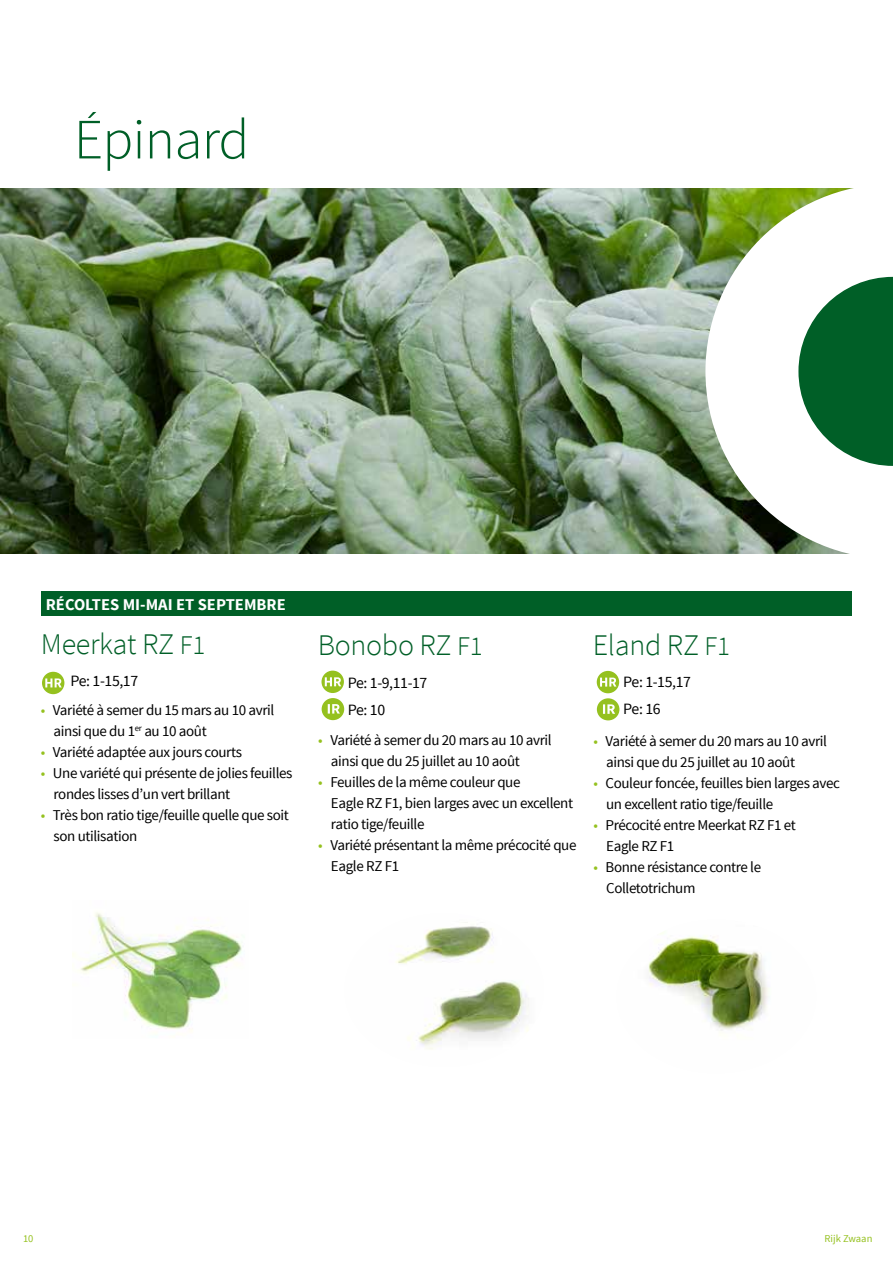
<style>
.page{position:relative;width:893px;height:1263px;background:#fff}
.page>*{position:absolute;margin:0;border:0;box-sizing:border-box;transform-origin:0 0}
.t1{font:300 57px "Source Sans Pro";letter-spacing:-.015em;color:#005f27}
.t2{font:300 30px "Source Sans Pro";letter-spacing:-.01em;color:#005f27}
.t3{font:700 16.5px "Source Sans Pro";color:#fff}
.t4{font:15.75px/27.3px "Source Sans Pro";letter-spacing:-.025em;color:#000}
.t5{font:15px/21px "Source Sans Pro";letter-spacing:-.025em;color:#000}
.t6{font:10.5px "Source Sans Pro";color:#95c11f}
.s1{font-size:27px}
.s2{color:#95c11f}
</style>
<div class="page">
<img style="left:1px;top:188px;width:704px;height:366px">
<img style="left:396px;top:922px;width:133px;height:128px">
<img style="left:648px;top:932px;width:121px;height:99px">
<svg style="left:321px;top:671px;width:23px;height:22px"></svg>
<svg style="left:325px;top:677px;width:16px;height:9px"></svg>
<div style="left:322px;top:698px;width:22px;height:22px;background:#95c11f;border-radius:50%"></div>
<svg style="left:328px;top:704px;width:12px;height:9px"></svg>
<div style="left:597px;top:671px;width:22px;height:22px;background:#95c11f;border-radius:50%"></div>
<svg style="left:600px;top:678px;width:16px;height:9px"></svg>
<div style="left:597px;top:698px;width:22px;height:22px;background:#95c11f;border-radius:50%"></div>
<svg style="left:603px;top:704px;width:12px;height:10px"></svg>
<div style="left:42px;top:591px;width:810px;height:25px;background:#005f27"></div>
<img style="left:72px;top:912px;width:170px;height:120px">
<div style="left:42px;top:672px;width:22px;height:22px;background:#95c11f;border-radius:50%"></div>
<svg style="left:45px;top:678px;width:17px;height:9px"></svg>
<svg style="left:705px;top:188px;width:188px;height:366px"></svg>
<svg style="left:798px;top:277px;width:95px;height:189px"></svg>
<h1 class="t1" style="left:74px;top:105px;width:177px">Épinard</h1>
<p class="t3" style="left:46px;top:593px;width:241px">RÉCOLTES MI-MAI ET SEPTEMBRE</p>
<h2 class="t2" style="left:41px;top:626px;width:166px">Meerkat RZ <span class="s1">F1</span></h2>
<p class="t4" style="left:71px;top:667px;width:69px">Pe: 1-15,17</p>
<p class="t5" style="left:54px;top:699px;width:222px;text-indent:-13px"><span class="s2">•</span> Variété à semer du 15 mars au 10 avril ainsi que du 1<sup>er</sup> au 10 août</p>
<p class="t5" style="left:41px;top:741px;width:203px"><span class="s2">•</span> Variété adaptée aux jours courts</p>
<p class="t5" style="left:54px;top:762px;width:240px;text-indent:-13px"><span class="s2">•</span> Une variété qui présente de jolies feuilles rondes lisses d’un vert brillant</p>
<p class="t5" style="left:54px;top:804px;width:237px;text-indent:-13px"><span class="s2">•</span> Très bon ratio tige/feuille quelle que soit son utilisation</p>
<h2 class="t2" style="left:318px;top:626px;width:166px">Bonobo RZ <span class="s1">F1</span></h2>
<h2 class="t2" style="left:593px;top:626px;width:139px">Eland RZ <span class="s1">F1</span></h2>
<p class="t4" style="left:348px;top:669px;width:81px">Pe: 1-9,11-17<br>Pe: 10</p>
<p class="t4" style="left:623px;top:668px;width:69px">Pe: 1-15,17<br>Pe: 16</p>
<p class="t5" style="left:331px;top:730px;width:222px;text-indent:-13px"><span class="s2">•</span> Variété à semer du 20 mars au 10 avril ainsi que du 25 juillet au 10 août</p>
<p class="t5" style="left:331px;top:772px;width:244px;text-indent:-13px"><span class="s2">•</span> Feuilles de la même couleur que<br>Eagle RZ F1, bien larges avec un excellent ratio tige/feuille</p>
<p class="t5" style="left:331px;top:835px;width:247px;text-indent:-13px"><span class="s2">•</span> Variété présentant la même précocité que<br>Eagle RZ F1</p>
<p class="t5" style="left:606px;top:731px;width:222px;text-indent:-13px"><span class="s2">•</span> Variété à semer du 20 mars au 10 avril ainsi que du 25 juillet au 10 août</p>
<p class="t5" style="left:606px;top:773px;width:235px;text-indent:-13px"><span class="s2">•</span> Couleur foncée, feuilles bien larges avec un excellent ratio tige/feuille</p>
<p class="t5" style="left:606px;top:815px;width:191px;text-indent:-13px"><span class="s2">•</span> Précocité entre Meerkat RZ F1 et<br>Eagle RZ F1</p>
<p class="t5" style="left:606px;top:857px;width:157px;text-indent:-13px"><span class="s2">•</span> Bonne résistance contre le<br>Colletotrichum</p>
<p class="t6" style="left:23px;top:1232px;width:12px">10</p>
<p class="t6" style="left:824px;top:1232px;width:50px">Rijk Zwaan</p>
</div>
